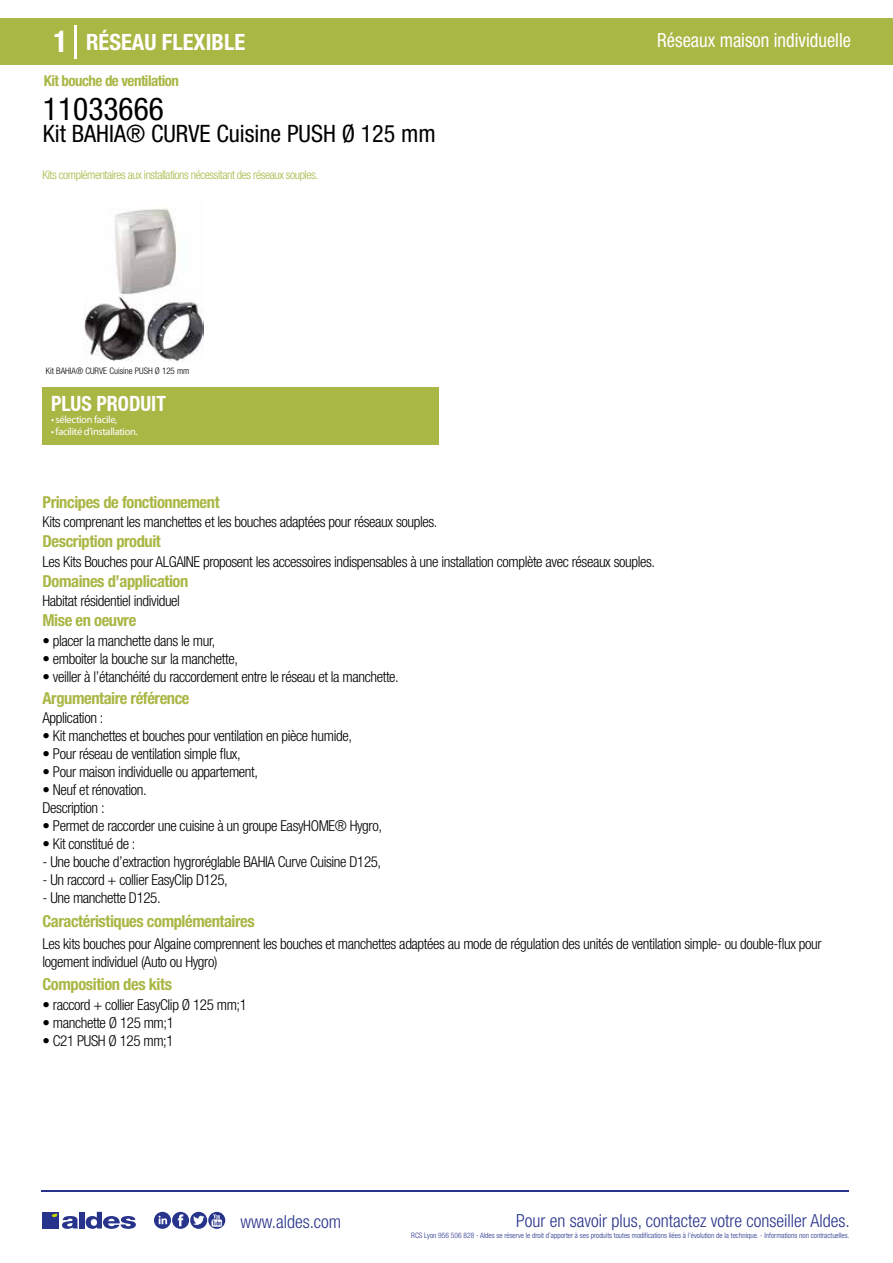
<style>
.page{position:relative;width:893px;height:1263px;background:#fff}
.page>*{position:absolute;margin:0;border:0;box-sizing:border-box;transform-origin:0 0}
.t1{font:condensed 31.5px "Helvetica Neue LT Std";color:#000}
.t2{font:condensed 24px "Helvetica Neue LT Std";color:#000}
.t3{font:700 condensed 22.5px "Helvetica Neue LT Std";color:#fff}
.t4{font:700 condensed 21px "Helvetica Neue";color:#fff;scale:.95 1}
.t5{font:condensed 19.5px "Helvetica Neue LT Std";color:#fff;scale:.95 1}
.t6{font:300 condensed 18px "Helvetica Neue";color:#28348b}
.t7{font:700 condensed 16.5px "Helvetica Neue LT Std";letter-spacing:-.025em;color:#a9b745}
.t8{font:300 condensed 15px/18px "Helvetica Neue LT Std";letter-spacing:-.025em;color:#000}
.t9{font:700 condensed 15px "Helvetica Neue LT Std";letter-spacing:-.035em;color:#a9b745}
.t10{font:300 condensed 12px "Helvetica Neue LT Std";letter-spacing:-.035em;color:#a9b745}
.t11{font:10.5px "Myriad Pro";letter-spacing:-.03em;color:#fff}
.t12{font:300 condensed 9px "Helvetica Neue";color:#000}
.t13{font:300 condensed 7.5px "Helvetica Neue";color:#28348b}
.s1{font-size:30px}
</style>
<div class="page">
<div style="left:0;top:18px;width:893px;height:46px;background:#a9b745"></div>
<div style="left:43px;top:387px;width:396px;height:57px;background:#a9b745"></div>
<hr style="left:74px;top:25px;width:2px;height:33px;background:#fff">
<img style="left:83px;top:208px;width:121px;height:154px">
<hr style="left:41px;top:1190px;width:808px;height:1px;background:#28348b">
<svg style="left:154px;top:1212px;width:71px;height:17px"></svg>
<div style="left:42px;top:1212px;width:17px;height:16px;background:#28348b"></div>
<div style="left:79px;top:1212px;width:5px;height:16px;background:#28348b"></div>
<svg style="left:86px;top:1212px;width:50px;height:17px"></svg>
<svg style="left:52px;top:1213px;width:26px;height:16px"></svg>
<h3 class="t3" style="left:54px;top:28px;width:193px"><span class="s1">1</span> RÉSEAU FLEXIBLE</h3>
<h3 class="t5" style="left:657px;top:29px;width:205px">Réseaux maison individuelle</h3>
<p class="t9" style="left:44px;top:71px;width:137px">Kit bouche de ventilation</p>
<h1 class="t1" style="left:43px;top:91px;width:122px">11033666</h1>
<h2 class="t2" style="left:43px;top:120px;width:394px">Kit BAHIA® CURVE Cuisine PUSH Ø 125 mm</h2>
<p class="t10" style="left:43px;top:167px;width:277px">Kits complémentaires aux installations nécessitant des réseaux souples.</p>
<p class="t12" style="left:46px;top:365px;width:145px">Kit BAHIA® CURVE Cuisine PUSH Ø 125 mm</p>
<p class="t12" style="left:46px;top:365px;width:123px">Exemple: Kit bouche Bahia Curve Bain</p>
<h3 class="t4" style="left:51px;top:391px;width:122px">PLUS PRODUIT</h3>
<p class="t11" style="left:51px;top:413px;width:68px">• sélection facile,</p>
<p class="t11" style="left:51px;top:425px;width:88px">• facilité d’installation.</p>
<p class="t7" style="left:43px;top:492px;width:179px">Principes de fonctionnement</p>
<p class="t7" style="left:43px;top:531px;width:120px">Description produit</p>
<p class="t7" style="left:43px;top:571px;width:147px">Domaines d’application</p>
<p class="t7" style="left:43px;top:610px;width:95px">Mise en oeuvre</p>
<p class="t8" style="left:43px;top:513px;width:396px">Kits comprenant les manchettes et les bouches adaptées pour réseaux souples.</p>
<p class="t8" style="left:43px;top:552px;width:614px">Les Kits Bouches pour ALGAINE proposent les accessoires indispensables à une installation complète avec réseaux souples.</p>
<p class="t8" style="left:43px;top:592px;width:139px">Habitat résidentiel individuel</p>
<p class="t8" style="left:43px;top:631px;width:174px">• placer la manchette dans le mur,</p>
<p class="t8" style="left:43px;top:649px;width:197px">• emboiter la bouche sur la manchette,</p>
<p class="t8" style="left:43px;top:667px;width:358px">• veiller à l’étanchéité du raccordement entre le réseau et la manchette.</p>
<p class="t7" style="left:43px;top:688px;width:149px">Argumentaire référence</p>
<p class="t8" style="left:43px;top:709px;width:62px">Application :</p>
<p class="t8" style="left:43px;top:727px;width:311px">• Kit manchettes et bouches pour ventilation en pièce humide,</p>
<p class="t8" style="left:43px;top:745px;width:200px">• Pour réseau de ventilation simple flux,</p>
<p class="t8" style="left:43px;top:763px;width:217px">• Pour maison individuelle ou appartement,</p>
<p class="t8" style="left:43px;top:781px;width:106px">• Neuf et rénovation.<br>Description :</p>
<p class="t8" style="left:43px;top:817px;width:341px">• Permet de raccorder une cuisine à un groupe EasyHOME® Hygro,</p>
<p class="t8" style="left:43px;top:835px;width:95px">• Kit constitué de :</p>
<p class="t8" style="left:43px;top:853px;width:340px">- Une bouche d’extraction hygroréglable BAHIA Curve Cuisine D125,</p>
<p class="t8" style="left:43px;top:871px;width:187px">- Un raccord + collier EasyClip D125,</p>
<p class="t8" style="left:43px;top:889px;width:120px">- Une manchette D125.</p>
<p class="t7" style="left:43px;top:911px;width:214px">Caractéristiques complémentaires</p>
<p class="t8" style="left:43px;top:934px;width:780px">Les kits bouches pour Algaine comprennent les bouches et manchettes adaptées au mode de régulation des unités de ventilation simple- ou double-flux pour logement individuel (Auto ou Hygro)</p>
<p class="t7" style="left:43px;top:974px;width:131px">Composition des kits</p>
<p class="t8" style="left:43px;top:995px;width:206px">• raccord + collier EasyClip Ø 125 mm;1</p>
<p class="t8" style="left:43px;top:1013px;width:133px">• manchette Ø 125 mm;1</p>
<p class="t8" style="left:43px;top:1031px;width:133px">• C21 PUSH Ø 125 mm;1</p>
<p class="t6" style="left:240px;top:1211px;width:102px">www.aldes.com</p>
<p class="t6" style="left:516px;top:1211px;width:335px">Pour en savoir plus, contactez votre conseiller Aldes.</p>
<p class="t13" style="left:411px;top:1230px;width:440px">RCS Lyon 956 506 828 - Aldes se réserve le droit d’apporter à ses produits toutes modifications liées à l’évolution de la technique. - Informations non contractuelles.</p>
</div>
